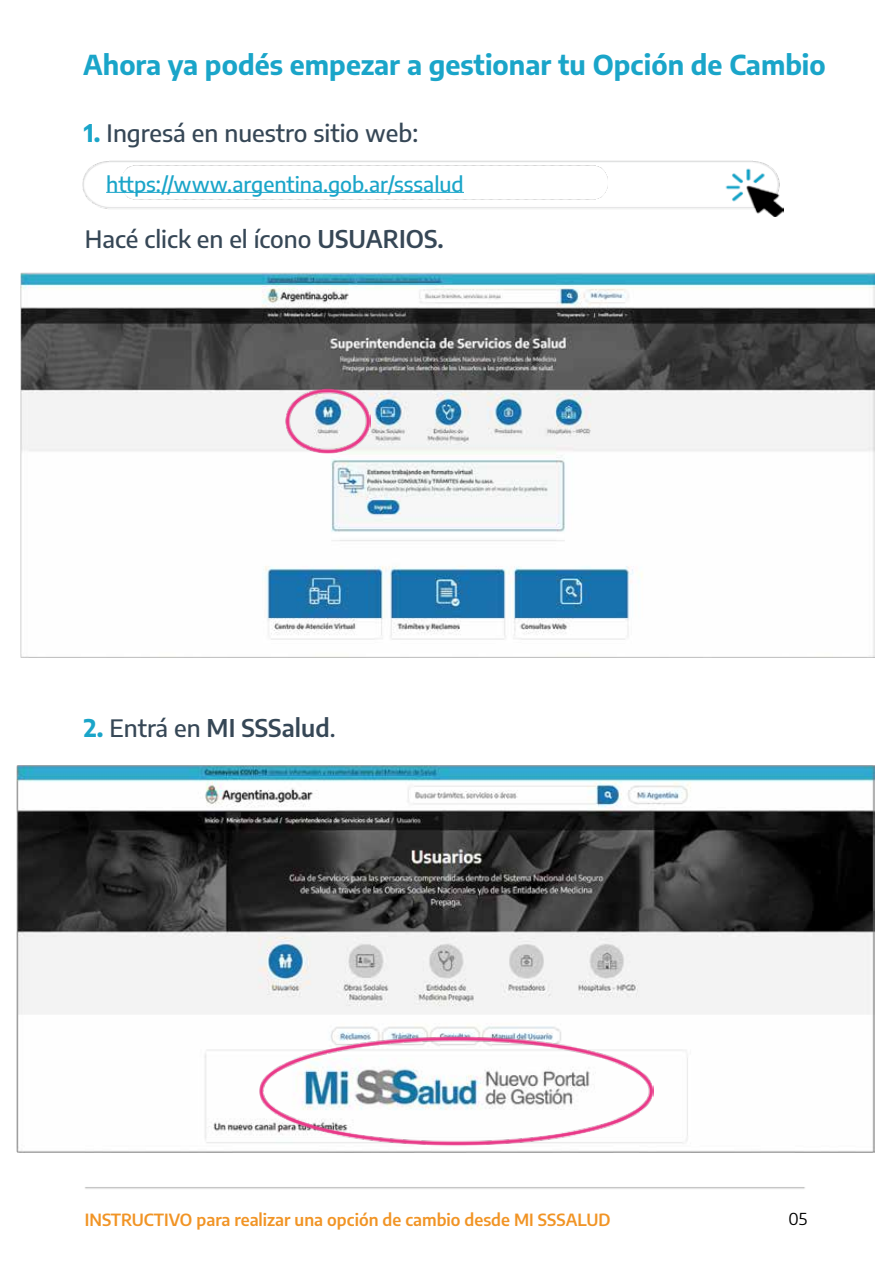
<style>
.page{position:relative;width:893px;height:1263px;background:#fff}
.page>*{position:absolute;margin:0;border:0;box-sizing:border-box;transform-origin:0 0}
.t1{font:700 27px "Encode Sans";color:#1aa5c9}
.t2{font:500 24px "Encode Sans";color:#364756}
.t3{font:600 24px "Encode Sans";color:#364756}
.t4{font:500 21px "Encode Sans";color:#1aa5c9}
.t5{font:600 16.5px "Encode Sans";color:#f19425}
.t6{font:16.5px "Encode Sans";color:#000}
.s1{font-weight:700;color:#1aa5c9}
.s2{font-weight:600}
.s3{font-weight:500}
</style>
<div class="page">
<img style="left:21px;top:272px;width:854px;height:386px">
<img style="left:82px;top:161px;width:701px;height:55px">
<hr style="left:106px;top:192px;width:358px;height:1px;background:#1aa5c9">
<img style="left:17px;top:765px;width:857px;height:387px">
<img style="left:258px;top:1036px;width:396px;height:109px">
<img style="left:284px;top:387px;width:86px;height:66px">
<h1 class="t1" style="left:83px;top:45px;width:744px">Ahora ya podés empezar a gestionar tu Opción de Cambio</h1>
<h2 class="t2" style="left:84px;top:116px;width:336px"><span class="s1">1.</span> Ingresá en nuestro sitio web:</h2>
<p class="t4" style="left:106px;top:169px;width:359px">https://www.argentina.gob.ar/sssalud</p>
<h2 class="t2" style="left:85px;top:222px;width:360px">Hacé click en el ícono <span class="s2">USUARIOS.</span></h2>
<h2 class="t3" style="left:84px;top:710px;width:253px"><span class="s1">2.</span> <span class="s3">Entrá en</span> MI SSSalud<span class="s3">.</span></h2>
<p class="t5" style="left:85px;top:1208px;width:527px">INSTRUCTIVO para realizar una opción de cambio desde MI SSSALUD</p>
<p class="t6" style="left:788px;top:1207px;width:20px">05</p>
</div>
